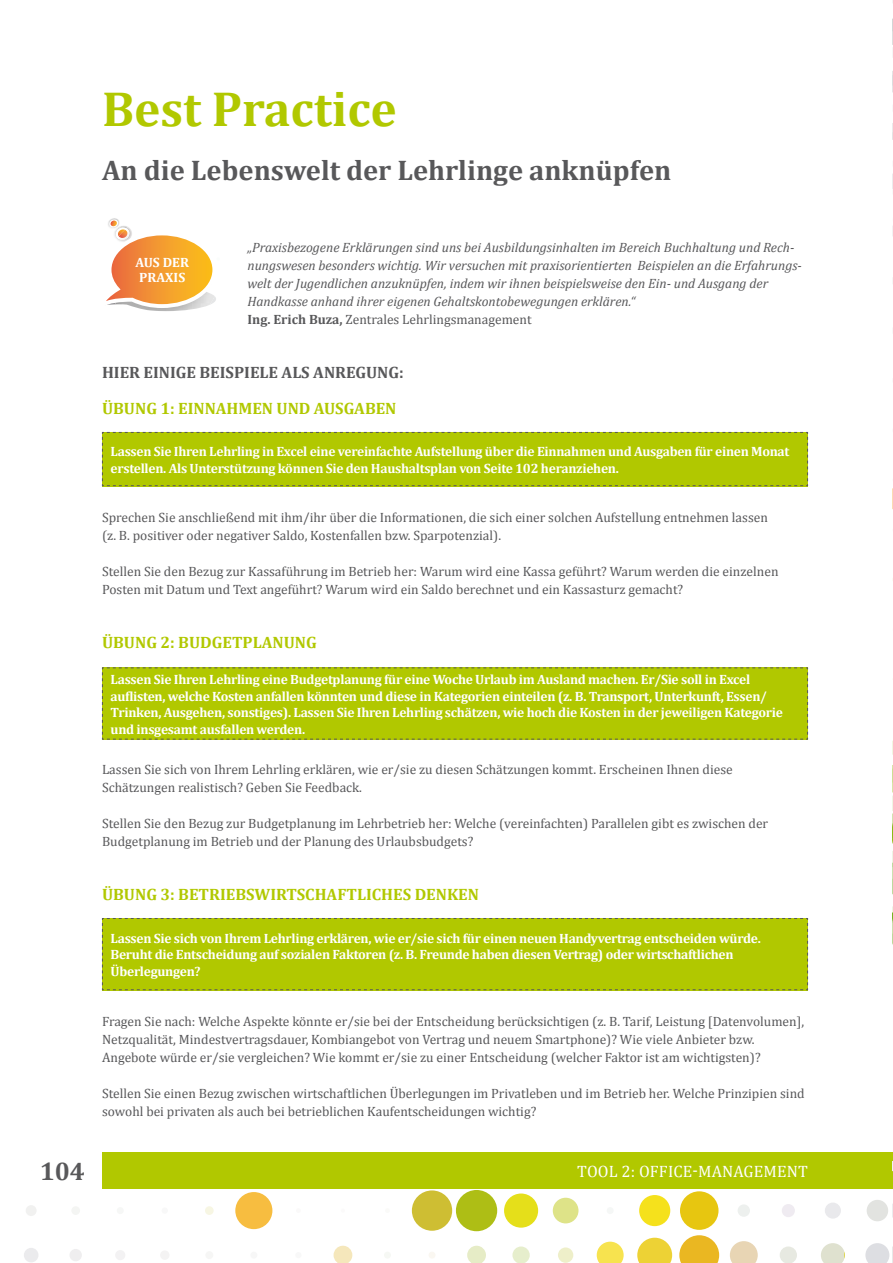
<style>
.page{position:relative;width:893px;height:1263px;background:#fff}
.page>*{position:absolute;margin:0;border:0;box-sizing:border-box;transform-origin:0 0}
.t1{font:700 49.5px "Cambria";color:#b1c800}
.t2{font:700 28.5px "Cambria";color:#58585a}
.t3{font:700 25.5px "Cambria";color:#58585a}
.t4{font:700 16.5px "Cambria";color:#b1c800}
.t5{font:700 16.5px "Cambria";color:#58585a}
.t6{font:16.5px "Cambria";letter-spacing:.01em;color:#fff}
.t7{font:13.5px/18px "Cambria";color:#58585a}
.t8{font:700 13.5px/16.5px "Cambria";letter-spacing:-.02em;color:#fff}
.t9{font:italic 13.5px/18px "Cambria";color:#58585a}
.s1{font-weight:700;font-style:normal}
.s2{font-style:normal}
</style>
<div class="page">
<div style="left:867px;top:1200px;width:21px;height:21px;background:#e2e3e0;border-radius:50%"></div>
<div style="left:738px;top:1204px;width:12px;height:13px;background:#edf0ee;border-radius:50%"></div>
<div style="left:680px;top:1191px;width:38px;height:39px;background:#e7c610;border-radius:50%"></div>
<div style="left:639px;top:1195px;width:31px;height:31px;background:#f5e11c;border-radius:50%"></div>
<div style="left:607px;top:1207px;width:7px;height:7px;background:#f5f7f6;border-radius:50%"></div>
<div style="left:553px;top:1198px;width:25px;height:25px;background:#dee388;border-radius:50%"></div>
<div style="left:504px;top:1193px;width:34px;height:34px;background:#e5df1a;border-radius:50%"></div>
<div style="left:456px;top:1190px;width:41px;height:41px;background:#aebe15;border-radius:50%"></div>
<div style="left:412px;top:1190px;width:40px;height:41px;background:#cebe33;border-radius:50%"></div>
<div style="left:235px;top:1192px;width:37px;height:37px;background:#f7bd40;border-radius:50%"></div>
<div style="left:205px;top:1206px;width:9px;height:9px;background:#f7f6e3;border-radius:50%"></div>
<div style="left:162px;top:1207px;width:6px;height:7px;background:#f8f8f8;border-radius:50%"></div>
<div style="left:117px;top:1207px;width:7px;height:7px;background:#f6f7f6;border-radius:50%"></div>
<div style="left:71px;top:1206px;width:9px;height:9px;background:#f4f5f3;border-radius:50%"></div>
<div style="left:26px;top:1205px;width:11px;height:11px;background:#f1f1f0;border-radius:50%"></div>
<div style="left:780px;top:1246px;width:17px;height:17px;background:#e7e9e1;border-radius:50%"></div>
<svg style="left:730px;top:1241px;width:28px;height:22px"></svg>
<svg style="left:679px;top:1235px;width:40px;height:28px"></svg>
<svg style="left:637px;top:1238px;width:35px;height:25px"></svg>
<svg style="left:597px;top:1242px;width:27px;height:21px"></svg>
<div style="left:558px;top:1247px;width:15px;height:16px;background:#eeefc9;border-radius:50%"></div>
<div style="left:512px;top:1246px;width:18px;height:17px;background:#e6eecc;border-radius:50%"></div>
<svg style="left:467px;top:1246px;width:19px;height:17px"></svg>
<svg style="left:429px;top:1252px;width:6px;height:6px"></svg>
<div style="left:384px;top:1252px;width:7px;height:6px;background:#f6f8f4;border-radius:50%"></div>
<svg style="left:334px;top:1246px;width:18px;height:17px"></svg>
<div style="left:250px;top:1252px;width:7px;height:6px;background:#f7f7f7;border-radius:50%"></div>
<div style="left:205px;top:1251px;width:8px;height:8px;background:#f6f6f5;border-radius:50%"></div>
<div style="left:160px;top:1250px;width:9px;height:10px;background:#f4f3f3;border-radius:50%"></div>
<div style="left:115px;top:1250px;width:10px;height:10px;background:#f3f2f3;border-radius:50%"></div>
<div style="left:70px;top:1249px;width:12px;height:12px;background:#efeeef;border-radius:50%"></div>
<div style="left:24px;top:1248px;width:14px;height:14px;background:#ebebed;border-radius:50%"></div>
<svg style="left:821px;top:1243px;width:24px;height:20px"></svg>
<svg style="left:768px;top:1188px;width:85px;height:31px"></svg>
<div style="left:102px;top:1152px;width:791px;height:36px;background:#b1c800"></div>
<div style="left:102px;top:432px;width:706px;height:54px;background:#b1c800"></div>
<div style="left:102px;top:667px;width:706px;height:73px;background:#b1c800"></div>
<div style="left:102px;top:918px;width:706px;height:72px;background:#b1c800"></div>
<svg style="left:106px;top:218px;width:110px;height:93px"></svg>
<svg style="left:892px;top:1204px;width:1px;height:13px"></svg>
<svg style="left:865px;top:1243px;width:28px;height:20px"></svg>
<svg style="left:892px;top:18px;width:1px;height:27px"></svg>
<svg style="left:892px;top:71px;width:1px;height:22px"></svg>
<svg style="left:892px;top:123px;width:1px;height:17px"></svg>
<svg style="left:892px;top:174px;width:1px;height:15px"></svg>
<svg style="left:892px;top:488px;width:1px;height:22px"></svg>
<svg style="left:892px;top:741px;width:1px;height:14px"></svg>
<svg style="left:892px;top:765px;width:1px;height:78px"></svg>
<svg style="left:892px;top:851px;width:1px;height:93px"></svg>
<hr style="left:892px;top:944px;width:1px;height:208px;background:#b1c800">
<h1 class="t1" style="left:102px;top:74px;width:296px">Best Practice</h1>
<h2 class="t2" style="left:102px;top:150px;width:571px">An die Lebenswelt der Lehrlinge anknüpfen</h2>
<p class="t8" style="left:136px;top:254px;width:46px;line-height:15px">Aus der<br>Praxis</p>
<p class="t9" style="left:247px;top:238px;width:556px">„Praxisbezogene Erklärungen sind uns bei Ausbildungsinhalten im Bereich Buchhaltung und Rech&shy;nungswesen besonders wichtig. Wir versuchen mit praxisorientierten Beispielen an die Erfahrungs&shy;welt der Jugendlichen anzuknüpfen, indem wir ihnen beispielsweise den Ein- und Ausgang der Handkasse anhand ihrer eigenen Gehaltskontobewegungen erklären.“<br><span class="s1">Ing. Erich Buza,</span> <span class="s2">Zentrales Lehrlingsmanagement</span></p>
<p class="t5" style="left:102px;top:361px;width:22px">Hier</p>
<p class="t5" style="left:144px;top:361px;width:76px">einige Beispie</p>
<p class="t5" style="left:260px;top:361px;width:146px">le als Anregung:</p>
<p class="t4" style="left:102px;top:397px;width:12px">Übu</p>
<p class="t4" style="left:135px;top:397px;width:93px">ng 1: Einnahme</p>
<p class="t4" style="left:262px;top:397px;width:104px">n und Ausgabe</p>
<p class="t4" style="left:385px;top:397px;width:13px">n</p>
<p class="t8" style="left:111px;top:443px;width:680px">Lassen Sie Ihren Lehrling in Excel eine vereinfachte Aufstellung über die Einnahmen und Ausgaben für einen Monat erstellen. Als Unterstützung können Sie den Haushaltsplan von Seite 102 heranziehen.</p>
<p class="t7" style="left:102px;top:508px;width:667px">Sprechen Sie anschließend mit ihm/ihr über die Informationen, die sich einer solchen Aufstellung entnehmen lassen (z. B. positiver oder negativer Saldo, Kostenfallen bzw. Sparpotenzial).</p>
<p class="t7" style="left:102px;top:562px;width:678px">Stellen Sie den Bezug zur Kassaführung im Betrieb her: Warum wird eine Kassa geführt? Warum werden die einzelnen<br>Posten mit Datum und Text angeführt? Warum wird ein Saldo berechnet und ein Kassasturz gemacht?</p>
<p class="t4" style="left:102px;top:631px;width:12px">Übu</p>
<p class="t4" style="left:135px;top:631px;width:183px">ng 2: Budgetplanung</p>
<p class="t8" style="left:111px;top:671px;width:674px">Lassen Sie Ihren Lehrling eine Budgetplanung für eine Woche Urlaub im Ausland machen. Er/Sie soll in Excel auflisten, welche Kosten anfallen könnten und diese in Kategorien einteilen (z. B. Transport, Unterkunft, Essen/ Trinken, Ausgehen, sonstiges). Lassen Sie Ihren Lehrling schätzen, wie hoch die Kosten in der jeweiligen Kategorie und insgesamt ausfallen werden.</p>
<p class="t7" style="left:102px;top:760px;width:632px">Lassen Sie sich von Ihrem Lehrling erklären, wie er/sie zu diesen Schätzungen kommt. Erscheinen Ihnen diese<br>Schätzungen realistisch? Geben Sie Feedback.</p>
<p class="t7" style="left:102px;top:814px;width:668px">Stellen Sie den Bezug zur Budgetplanung im Lehrbetrieb her: Welche (vereinfachten) Parallelen gibt es zwischen der<br>Budgetplanung im Betrieb und der Planung des Urlaubsbudgets?</p>
<p class="t4" style="left:102px;top:883px;width:12px">Übu</p>
<p class="t4" style="left:135px;top:883px;width:65px">ng 3: Betriebswirtschaft</p>
<p class="t4" style="left:357px;top:883px;width:19px">liches</p>
<p class="t4" style="left:415px;top:883px;width:66px">Denken</p>
<p class="t8" style="left:111px;top:929px;width:652px">Lassen Sie sich von Ihrem Lehrling erklären, wie er/sie sich für einen neuen Handyvertrag entscheiden würde.<br>Beruht die Entscheidung auf sozialen Faktoren (z. B. Freunde haben diesen Vertrag) oder wirtschaftlichen<br>Überlegungen?</p>
<p class="t7" style="left:102px;top:1012px;width:704px">Fragen Sie nach: Welche Aspekte könnte er/sie bei der Entscheidung berücksichtigen (z. B. Tarif, Leistung [Datenvolumen],<br>Netzqualität, Mindestvertragsdauer, Kombiangebot von Vertrag und neuem Smartphone)? Wie viele Anbieter bzw.<br>Angebote würde er/sie vergleichen? Wie kommt er/sie zu einer Entscheidung (welcher Faktor ist am wichtigsten)?</p>
<p class="t7" style="left:102px;top:1084px;width:704px">Stellen Sie einen Bezug zwischen wirtschaftlichen Überlegungen im Privatleben und im Betrieb her. Welche Prinzipien sind sowohl bei privaten als auch bei betrieblichen Kaufentscheidungen wichtig?</p>
<h3 class="t3" style="left:40px;top:1153px;width:47px">104</h3>
<p class="t6" style="left:577px;top:1161px;width:21px">Tool</p>
<p class="t6" style="left:622px;top:1161px;width:38px">2: Office</p>
<p class="t6" style="left:693px;top:1161px;width:31px">-Mana</p>
<p class="t6" style="left:744px;top:1161px;width:22px">gement</p>
</div>
